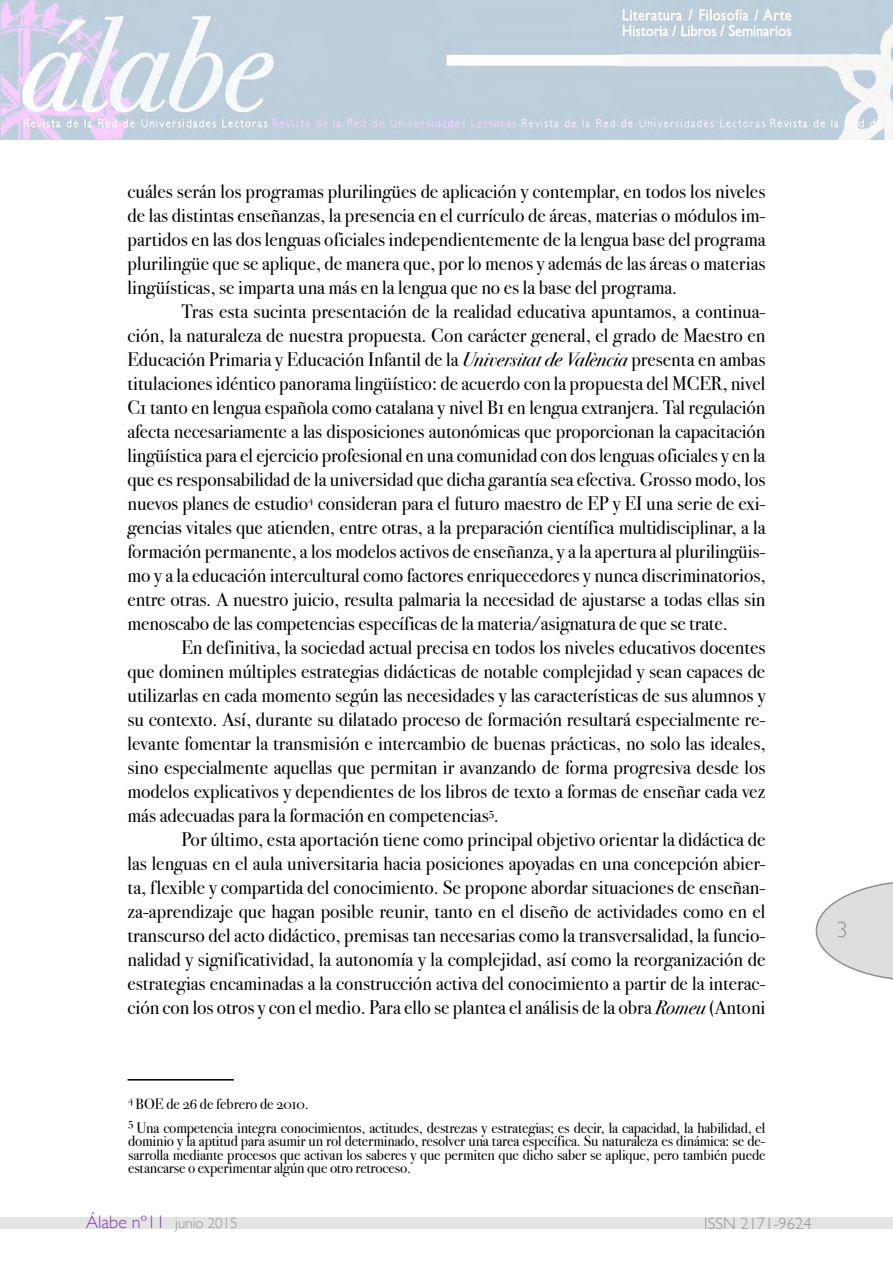
<style>
.page{position:relative;width:893px;height:1263px;background:#fff}
.page>*{position:absolute;margin:0;border:0;box-sizing:border-box;transform-origin:0 0}
.t1{font:300 22.5px "Gill Sans";color:#8a949d}
.t2{font:19.5px/24px "Bodoni Svty Two OSITCTT Book";color:#000;text-align:justify}
.t3{font:300 18px "Gill Sans";color:#893ab6}
.t4{font:300 16.5px "Gill Sans";color:#8c959c}
.t5{font:15px/13.5px "Bodoni Svty Two OSITCTT Book";letter-spacing:-.01em;color:#000;text-align:justify}
.s1{font-family:"Bodoni Svty Two OSITCTT Book It"}
.s2{font-size:15px;color:#8c959c}
</style>
<div class="page">
<svg style="left:816px;top:882px;width:77px;height:98px"></svg>
<img style="left:0;top:0;width:893px;height:139px">
<div style="left:0;top:1218px;width:893px;height:11px;background:#e4e4e3"></div>
<hr style="left:128px;top:1079px;width:106px;height:1px;background:#000">
<p class="t2" style="left:128px;top:179px;width:639px">cuáles serán los programas plurilingües de aplicación y contemplar, en todos los niveles de las distintas enseñanzas, la presencia en el currículo de áreas, materias o módulos im&shy;partidos en las dos lenguas oficiales independientemente de la lengua base del programa plurilingüe que se aplique, de manera que, por lo menos y además de las áreas o materias lingüísticas, se imparta una más en la lengua que no es la base del programa.</p>
<p class="t2" style="left:128px;top:299px;width:639px;text-indent:54px">Tras esta sucinta presentación de la realidad educativa apuntamos, a continua&shy;ción, la naturaleza de nuestra propuesta. Con carácter general, el grado de Maestro en Educación Primaria y Educación Infantil de la <span class="s1">Universitat de València</span> presenta en ambas titulaciones idéntico panorama lingüístico: de acuerdo con la propuesta del MCER, nivel C1 tanto en lengua española como catalana y nivel B1 en lengua extranjera. Tal regulación afecta necesariamente a las disposiciones autonómicas que proporcionan la capacitación lingüística para el ejercicio profesional en una comunidad con dos lenguas oficiales y en la que es responsabilidad de la universidad que dicha garantía sea efectiva. Grosso modo, los nuevos planes de estudio<sup>4</sup> consideran para el futuro maestro de EP y EI una serie de exi&shy;gencias vitales que atienden, entre otras, a la preparación científica multidisciplinar, a la formación permanente, a los modelos activos de enseñanza, y a la apertura al plurilingüis&shy;mo y a la educación intercultural como factores enriquecedores y nunca discriminatorios, entre otras. A nuestro juicio, resulta palmaria la necesidad de ajustarse a todas ellas sin menoscabo de las competencias específicas de la materia/asignatura de que se trate.</p>
<p class="t2" style="left:128px;top:635px;width:639px;text-indent:54px">En definitiva, la sociedad actual precisa en todos los niveles educativos docentes que dominen múltiples estrategias didácticas de notable complejidad y sean capaces de utilizarlas en cada momento según las necesidades y las características de sus alumnos y su contexto. Así, durante su dilatado proceso de formación resultará especialmente re&shy;levante fomentar la transmisión e intercambio de buenas prácticas, no solo las ideales, sino especialmente aquellas que permitan ir avanzando de forma progresiva desde los modelos explicativos y dependientes de los libros de texto a formas de enseñar cada vez más adecuadas para la formación en competencias<sup>5</sup>.</p>
<p class="t2" style="left:128px;top:827px;width:639px;text-indent:54px">Por último, esta aportación tiene como principal objetivo orientar la didáctica de las lenguas en el aula universitaria hacia posiciones apoyadas en una concepción abier&shy;ta, flexible y compartida del conocimiento. Se propone abordar situaciones de enseñan&shy;za-aprendizaje que hagan posible reunir, tanto en el diseño de actividades como en el transcurso del acto didáctico, premisas tan necesarias como la transversalidad, la funcio&shy;nalidad y significatividad, la autonomía y la complejidad, así como la reorganización de estrategias encaminadas a la construcción activa del conocimiento a partir de la interac&shy;ción con los otros y con el medio. Para ello se plantea el análisis de la obra <span class="s1">Romeu</span> (Antoni</p>
<p class="t1" style="left:837px;top:912px;width:13px">3</p>
<p class="t5" style="left:128px;top:1098px;width:182px"><sup>4</sup> BOE de 26 de febrero de 2010.</p>
<p class="t5" style="left:128px;top:1121px;width:639px"><sup>5</sup> Una competencia integra conocimientos, actitudes, destrezas y estrategias; es decir, la capacidad, la habilidad, el dominio y la aptitud para asumir un rol determinado, resolver una tarea específica. Su naturaleza es dinámica: se de&shy;sarrolla mediante procesos que activan los saberes y que permiten que dicho saber se aplique, pero también puede estancarse o experimentar algún que otro retroceso.</p>
<p class="t3" style="left:86px;top:1208px;width:153px">Álabe nº11 <span class="s2">junio 2015</span></p>
<p class="t4" style="left:704px;top:1211px;width:109px">ISSN 2171-9624</p>
</div>
